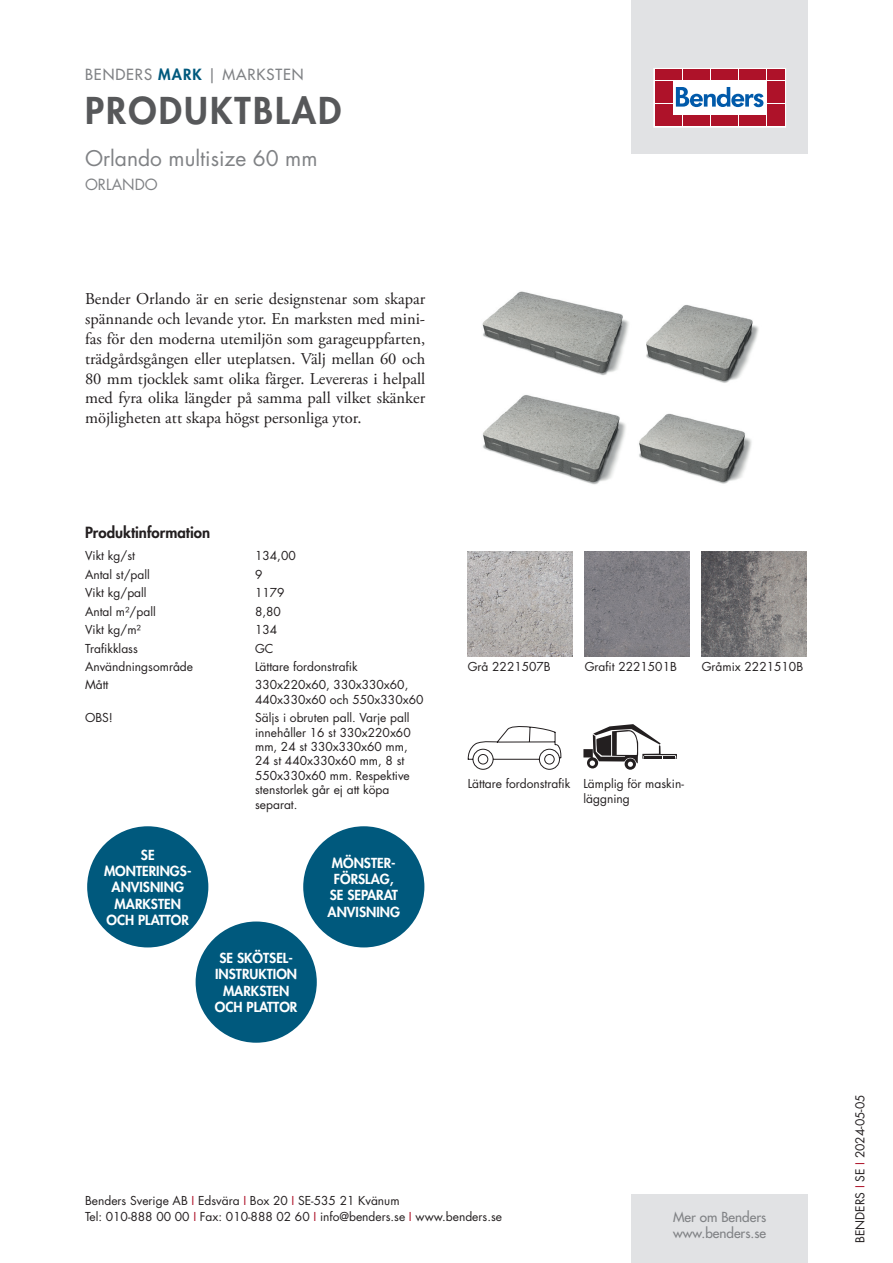
<style>
.page{position:relative;width:893px;height:1263px;background:#fff}
.page>*{position:absolute;margin:0;border:0;box-sizing:border-box;transform-origin:0 0}
.t1{font:800 36px "Futura Std";letter-spacing:.06em;color:#57585a}
.t2{font:21px "Futura Std";color:#808285}
.t3{font:16.5px/19.8px "Adobe Garamond Pro";color:#231f20;text-align:justify}
.t4{font:500 15px "Futura Std";letter-spacing:.06em;color:#808285}
.t5{font:800 15px "Futura Std";color:#231f20}
.t6{font:15px "Futura Std";color:#808285}
.t7{font:800 13.5px/16.2px "Futura Std";color:#fff;text-align:center}
.t8{font:500 13.5px/16.2px "Futura Std";color:#808285}
.t9{font:12px/14.4px "Futura Std";color:#231f20}
.s1{font-weight:800;color:#00597d}
.s2{color:#ae1229}
</style>
<div class="page">
<div style="left:631px;top:0;width:177px;height:153px;background:#e1e2e4"></div>
<div style="left:631px;top:1195px;width:177px;height:68px;background:#e1e2e4"></div>
<svg style="left:656px;top:70px;width:128px;height:55px;background:#ebc6cb"></svg>
<div style="left:654px;top:68px;width:132px;height:59px;border:1px solid #fff"></div>
<div style="left:655px;top:70px;width:8px;height:10px;background:#ae1229"></div>
<div style="left:664px;top:70px;width:8px;height:10px;background:#ae1229"></div>
<div style="left:655px;top:81px;width:8px;height:10px;background:#ae1229"></div>
<div style="left:664px;top:81px;width:8px;height:10px;background:#ae1229"></div>
<div style="left:655px;top:93px;width:8px;height:10px;background:#ae1229"></div>
<div style="left:664px;top:93px;width:8px;height:10px;background:#ae1229"></div>
<div style="left:655px;top:104px;width:8px;height:11px;background:#ae1229"></div>
<div style="left:664px;top:104px;width:8px;height:11px;background:#ae1229"></div>
<div style="left:655px;top:116px;width:8px;height:10px;background:#ae1229"></div>
<div style="left:664px;top:116px;width:8px;height:10px;background:#ae1229"></div>
<div style="left:674px;top:70px;width:8px;height:10px;background:#ae1229"></div>
<div style="left:683px;top:70px;width:8px;height:10px;background:#ae1229"></div>
<div style="left:692px;top:70px;width:8px;height:10px;background:#ae1229"></div>
<div style="left:702px;top:70px;width:8px;height:10px;background:#ae1229"></div>
<div style="left:711px;top:70px;width:8px;height:10px;background:#ae1229"></div>
<div style="left:720px;top:70px;width:8px;height:10px;background:#ae1229"></div>
<div style="left:730px;top:70px;width:8px;height:10px;background:#ae1229"></div>
<div style="left:739px;top:70px;width:8px;height:10px;background:#ae1229"></div>
<div style="left:748px;top:70px;width:8px;height:10px;background:#ae1229"></div>
<div style="left:758px;top:70px;width:8px;height:10px;background:#ae1229"></div>
<div style="left:674px;top:116px;width:8px;height:10px;background:#ae1229"></div>
<div style="left:683px;top:116px;width:8px;height:10px;background:#ae1229"></div>
<div style="left:692px;top:116px;width:8px;height:10px;background:#ae1229"></div>
<div style="left:702px;top:116px;width:8px;height:10px;background:#ae1229"></div>
<div style="left:711px;top:116px;width:8px;height:10px;background:#ae1229"></div>
<div style="left:720px;top:116px;width:8px;height:10px;background:#ae1229"></div>
<div style="left:730px;top:116px;width:8px;height:10px;background:#ae1229"></div>
<div style="left:739px;top:116px;width:8px;height:10px;background:#ae1229"></div>
<div style="left:748px;top:116px;width:8px;height:10px;background:#ae1229"></div>
<div style="left:758px;top:116px;width:8px;height:10px;background:#ae1229"></div>
<div style="left:767px;top:70px;width:8px;height:10px;background:#ae1229"></div>
<div style="left:776px;top:70px;width:8px;height:10px;background:#ae1229"></div>
<div style="left:767px;top:81px;width:8px;height:10px;background:#ae1229"></div>
<div style="left:776px;top:81px;width:8px;height:10px;background:#ae1229"></div>
<div style="left:767px;top:93px;width:8px;height:10px;background:#ae1229"></div>
<div style="left:776px;top:93px;width:8px;height:10px;background:#ae1229"></div>
<div style="left:767px;top:104px;width:8px;height:11px;background:#ae1229"></div>
<div style="left:776px;top:104px;width:8px;height:11px;background:#ae1229"></div>
<div style="left:767px;top:116px;width:8px;height:10px;background:#ae1229"></div>
<div style="left:776px;top:116px;width:8px;height:10px;background:#ae1229"></div>
<svg style="left:676px;top:87px;width:87px;height:20px;background:#8ab3d7"></svg>
<div style="left:303px;top:826px;width:121px;height:121px;background:#00597d;border-radius:50%"></div>
<div style="left:87px;top:826px;width:121px;height:121px;background:#00597d;border-radius:50%"></div>
<div style="left:196px;top:921px;width:121px;height:122px;background:#00597d;border-radius:50%"></div>
<img style="left:482px;top:291px;width:277px;height:194px">
<img style="left:468px;top:552px;width:105px;height:105px">
<img style="left:585px;top:552px;width:105px;height:105px">
<img style="left:702px;top:552px;width:105px;height:105px">
<svg style="left:468px;top:726px;width:93px;height:44px"></svg>
<svg style="left:625px;top:758px;width:11px;height:12px"></svg>
<svg style="left:583px;top:724px;width:94px;height:44px"></svg>
<p class="t4" style="left:85px;top:65px;width:220px">BENDERS <span class="s1">MARK</span> | MARKSTEN</p>
<h1 class="t1" style="left:85px;top:87px;width:258px">PRODUKTBLAD</h1>
<h2 class="t2" style="left:85px;top:144px;width:234px">Orlando multisize 60 mm</h2>
<p class="t6" style="left:85px;top:175px;width:74px">ORLANDO</p>
<p class="t3" style="left:85px;top:290px;width:342px">Bender Orlando är en serie designstenar som skapar spännande och levande ytor. En marksten med mini&shy;fas för den moderna utemiljön som garageuppfarten, trädgårdsgången eller uteplatsen. Välj mellan 60 och 80 mm tjocklek samt olika färger. Levereras i helpall med fyra olika längder på samma pall vilket skänker möjligheten att skapa högst personliga ytor.</p>
<p class="t5" style="left:85px;top:522px;width:127px">Produktinformation</p>
<p class="t9" style="left:85px;top:549px;width:51px">Vikt kg/st</p>
<p class="t9" style="left:255px;top:549px;width:42px">134,00</p>
<p class="t9" style="left:85px;top:567px;width:66px">Antal st/pall</p>
<p class="t9" style="left:255px;top:567px;width:9px">9</p>
<p class="t9" style="left:85px;top:586px;width:63px">Vikt kg/pall</p>
<p class="t9" style="left:255px;top:586px;width:31px">1179</p>
<p class="t9" style="left:85px;top:604px;width:72px">Antal m²/pall</p>
<p class="t9" style="left:255px;top:604px;width:27px">8,80</p>
<p class="t9" style="left:85px;top:623px;width:57px">Vikt kg/m²</p>
<p class="t9" style="left:255px;top:623px;width:24px">134</p>
<p class="t9" style="left:85px;top:641px;width:54px">Trafikklass</p>
<p class="t9" style="left:255px;top:641px;width:20px">GC</p>
<p class="t9" style="left:85px;top:659px;width:110px">Användningsområde</p>
<p class="t9" style="left:255px;top:659px;width:104px">Lättare fordonstrafik</p>
<p class="t9" style="left:85px;top:678px;width:25px">Mått</p>
<p class="t9" style="left:255px;top:678px;width:170px">330x220x60, 330x330x60,<br>440x330x60 och 550x330x60</p>
<p class="t9" style="left:85px;top:711px;width:29px">OBS!</p>
<p class="t9" style="left:255px;top:711px;width:157px">Säljs i obruten pall. Varje pall innehåller 16 st 330x220x60 mm, 24 st 330x330x60 mm,<br>24 st 440x330x60 mm, 8 st<br>550x330x60 mm. Respektive stenstorlek går ej att köpa separat.</p>
<p class="t7" style="left:104px;top:847px;width:89px">SE<br>MONTERINGS-<br>ANVISNING<br>MARKSTEN<br>OCH PLATTOR</p>
<p class="t7" style="left:215px;top:950px;width:84px">SE SKÖTSEL-<br>INSTRUKTION<br>MARKSTEN<br>OCH PLATTOR</p>
<p class="t7" style="left:328px;top:855px;width:74px">MÖNSTER-<br>FÖRSLAG,<br>SE SEPARAT<br>ANVISNING</p>
<p class="t9" style="left:468px;top:660px;width:85px">Grå 2221507B</p>
<p class="t9" style="left:585px;top:660px;width:94px">Grafit 2221501B</p>
<p class="t9" style="left:702px;top:660px;width:103px">Gråmix 2221510B</p>
<p class="t9" style="left:583px;top:777px;width:102px;text-indent:-116px">Lättare fordonstrafik Lämplig för maskin&shy;läggning</p>
<p class="t9" style="left:85px;top:1192px;width:418px;line-height:16.5px">Benders Sverige AB <span class="s2">I</span> Edsvära <span class="s2">I</span> Box 20 <span class="s2">I</span> SE-535 21 Kvänum<br>Tel: 010-888 00 00 <span class="s2">I</span> Fax: 010-888 02 60 <span class="s2">I</span> info@benders.se <span class="s2">I</span> www.benders.se</p>
<p class="t8" style="left:673px;top:1209px;width:95px">Mer om Benders www.benders.se</p>
<p class="t9" style="left:853px;top:1243px;width:150px;rotate:-90deg">BENDERS <span class="s2">I</span> SE <span class="s2">I</span> 2024-05-05</p>
</div>
